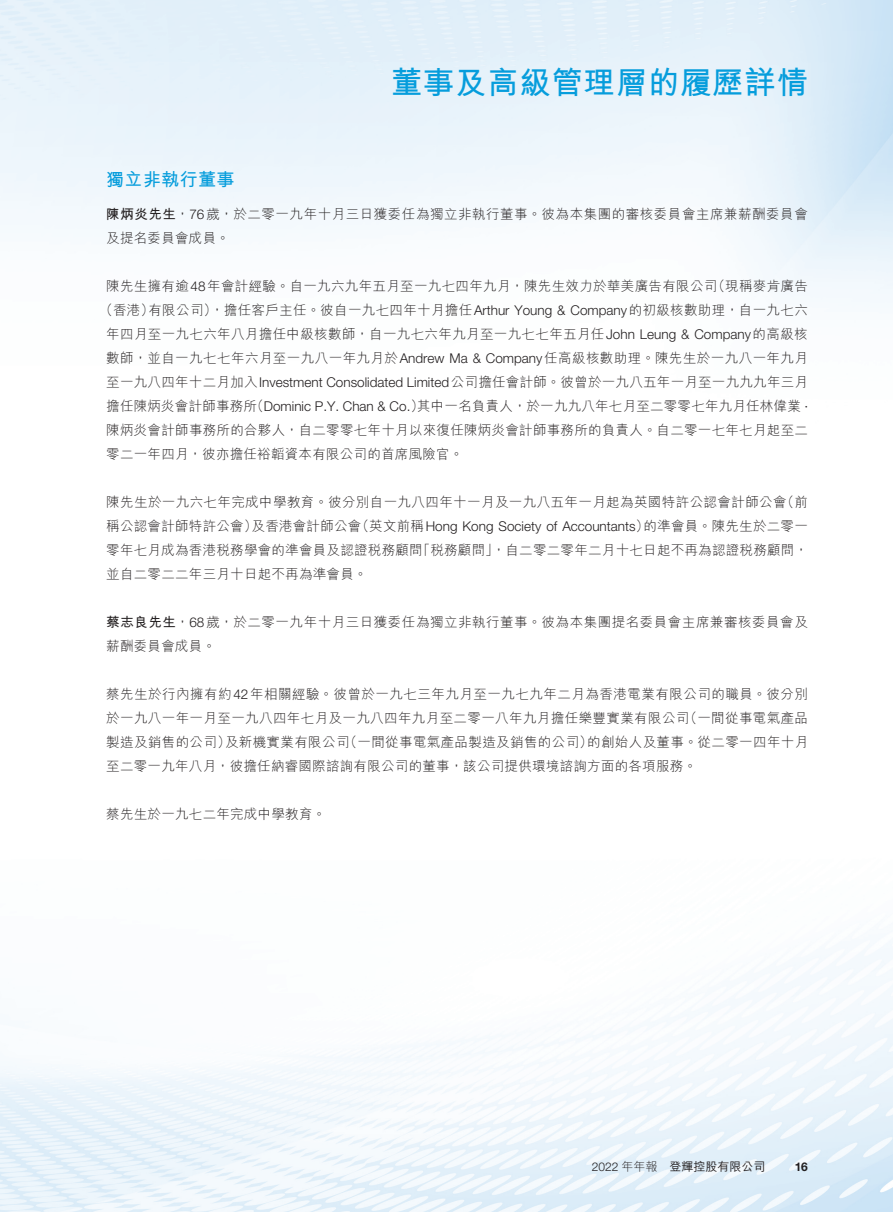
<style>
.page{position:relative;width:893px;height:1212px;background:#fff}
.page>*{position:absolute;margin:0;border:0;box-sizing:border-box;transform-origin:0 0}
.t1{font:700 31.5px "M Hei HK";letter-spacing:.02em;color:#069ddc}
._01_H1{font:700 18px "M Hei HK";letter-spacing:.02em;color:#069ddc}
._00_txt{font:300 13.5px/24px "M Hei HK";letter-spacing:.025em;color:#231f20}
._00_txt-2{font:300 13.5px "Helvetica Neue LT Std";color:#231f20}
.t2{font:500 12px "M Hei HK";color:#231f20}
.t3{font:300 12px "Helvetica Neue LT Std";color:#231f20}
.t4{font:700 12px "Helvetica Neue LT Std";color:#231f20}
.s1{font-weight:700}
.s2{font-family:"Helvetica Neue LT Std"}
.s3{font-family:"M Hei HK"}
</style>
<div class="page">
<img style="left:0;top:0;width:893px;height:1212px">
<h1 class="t1" style="left:391px;top:60px;width:419px">董事及高級管理層的履歷詳情</h1>
<p class="_01_H1" style="left:106px;top:166px;width:130px">獨立非執行董事</p>
<p class="_00_txt" style="left:106px;top:201px;width:703px"><span class="s1">陳炳炎先生</span>，<span class="s2">76</span>歲，於二零一九年十月三日獲委任為獨立非執行董事。彼為本集團的審核委員會主席兼薪酬委員會及提名委員會成員。</p>
<p class="_00_txt" style="left:712px;top:273px;width:98px">（現稱麥肯廣告</p>
<p class="_00_txt" style="left:148px;top:273px;width:661px;text-indent:-42px">陳先生擁有逾<span class="s2">48</span>年會計經驗。自一九六九年五月至一九七四年九月，陳先生效力於華美廣告有限公司<br>有限公司，）擔任客戶主任。彼自一九七四年十月擔任<span class="s2">Arthur Young &amp; Company</span>的初級核數助理，自一九七六</p>
<p class="_00_txt" style="left:100px;top:297px;width:56px">（香港）</p>
<p class="_00_txt" style="left:106px;top:321px;width:703px">年四月至一九七六年八月擔任中級核數師，自一九七六年九月至一九七七年五月任<span class="s2">John Leung &amp; Company</span>的高級核</p>
<p class="_00_txt" style="left:106px;top:345px;width:703px">數師，並自一九七七年六月至一九八一年九月於<span class="s2">Andrew Ma &amp; Company</span>任高級核數助理。陳先生於一九八一年九月</p>
<p class="_00_txt" style="left:106px;top:369px;width:703px">至一九八四年十二月加入<span class="s2">Investment Consolidated Limited</span>公司擔任會計師。彼曾於一九八五年一月至一九九九年三月</p>
<p class="_00_txt" style="left:417px;top:393px;width:392px">其中一名負責人，於一九九八年七月至二零零七年九月任林偉業 <span class="s2">·</span></p>
<p class="_00_txt" style="left:106px;top:393px;width:703px">擔任陳炳炎會計師事務所<br>陳炳炎會計師事務所的合夥人，自二零零七年十月以來復任陳炳炎會計師事務所的負責人。自二零一七年七月起至二零二一年四月，彼亦擔任裕韜資本有限公司的首席風險官。</p>
<p class="_00_txt" style="left:781px;top:489px;width:29px">（前</p>
<p class="_00_txt-2" style="left:250px;top:398px;width:175px"><span class="s3">（</span>Dominic P Y. . Chan &amp; Co <span class="s3">）</span>.</p>
<p class="_00_txt" style="left:643px;top:489px;width:166px;text-indent:-537px">陳先生於一九六七年完成中學教育。彼分別自一九八四年十一月及一九八五年一月起為英國特許公認會計師公會<br>的準會員。陳先生於二零一</p>
<p class="_00_txt" style="left:106px;top:513px;width:152px">稱公認會計師特許公會）</p>
<p class="_00_txt" style="left:252px;top:513px;width:111px">及香港會計師公會</p>
<p class="_00_txt-2" style="left:356px;top:518px;width:295px"><span class="s3">（英文前稱</span>Hong Kong Society of Accountants<span class="s3">）</span></p>
<p class="_00_txt" style="left:106px;top:537px;width:318px">零年七月成為香港稅務學會的準會員及認證稅務顧問並自二零二二年三月十日起不再為準會員。</p>
<p class="_00_txt" style="left:106px;top:609px;width:703px"><span class="s1">蔡志良先生</span>，<span class="s2">68</span>歲，於二零一九年十月三日獲委任為獨立非執行董事。彼為本集團提名委員會主席兼審核委員會及薪酬委員會成員。</p>
<p class="_00_txt" style="left:106px;top:681px;width:703px;text-align:right">蔡先生於行內擁有約<span class="s2">42</span>年相關經驗。彼曾於一九七三年九月至一九七九年二月為香港電業有限公司的職員。彼分別（一間從事電氣產品</p>
<p class="_00_txt" style="left:417px;top:537px;width:392px">「稅務顧問，」自二零二零年二月十七日起不再為認證稅務顧問，</p>
<p class="_00_txt" style="left:587px;top:705px;width:223px;text-indent:-481px">於一九八一年一月至一九八四年七月及一九八四年九月至二零一八年九月擔任樂豐實業有限公司<br>的創始人及董事。從二零一四年十月</p>
<p class="_00_txt" style="left:106px;top:729px;width:592px">製造及銷售的公司）<br>至二零一九年八月，彼擔任納睿國際諮詢有限公司的董事，該公司提供環境諮詢方面的各項服務。</p>
<p class="_00_txt" style="left:106px;top:801px;width:221px">蔡先生於一九七二年完成中學教育。</p>
<p class="_00_txt" style="left:344px;top:729px;width:250px">（一間從事電氣產品製造及銷售的公司）</p>
<p class="_00_txt" style="left:225px;top:729px;width:126px">及新機實業有限公司</p>
<p class="t3" style="left:592px;top:1159px;width:67px">2022 <span class="s3">年年報</span></p>
<p class="t2" style="left:669px;top:1158px;width:98px">登輝控股有限公司</p>
<p class="t4" style="left:795px;top:1159px;width:14px">16</p>
</div>
